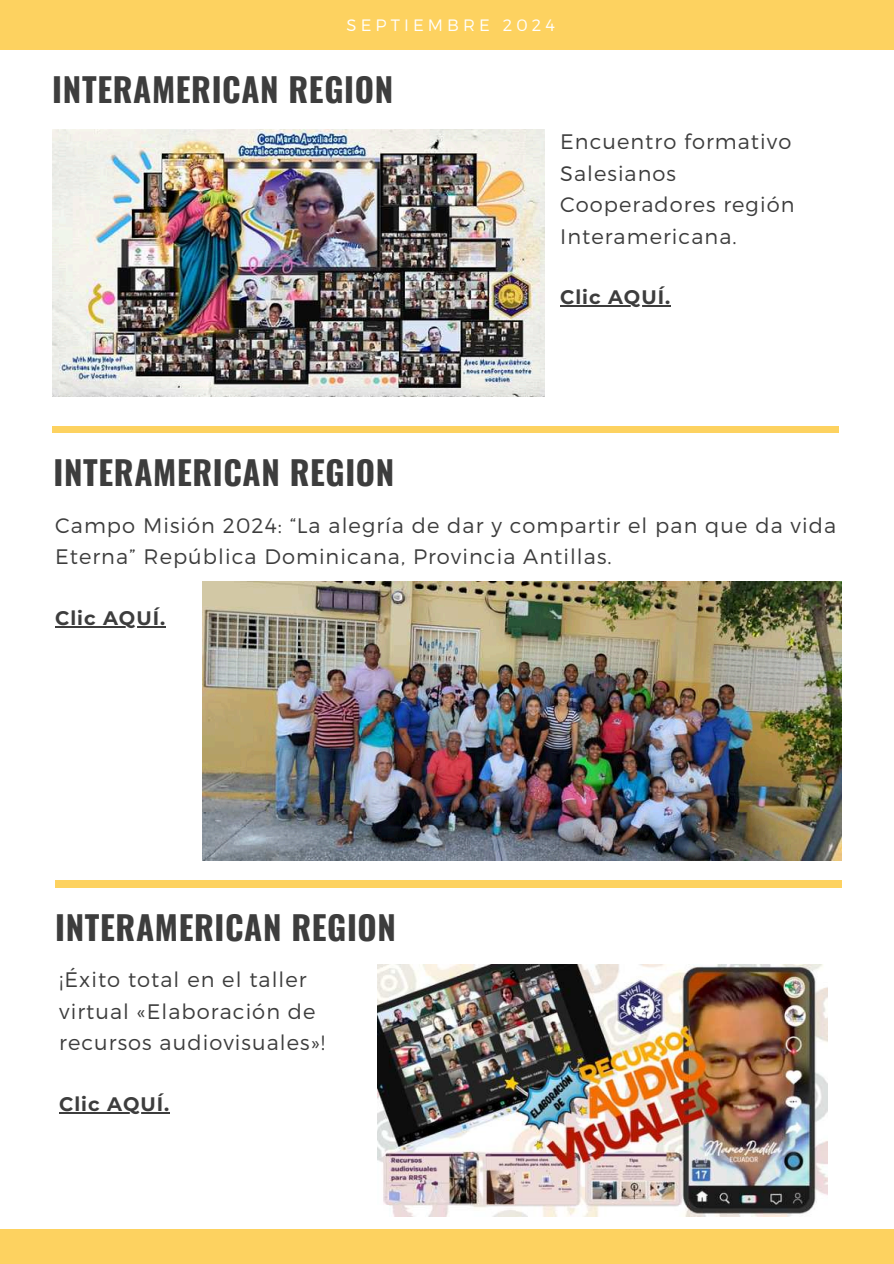
<style>
.page{position:relative;width:894px;height:1264px;background:#fff}
.page>*{position:absolute;margin:0;border:0;box-sizing:border-box;transform-origin:0 0}
.t1{font:700 33px "Oswald";letter-spacing:.02em;color:#3d3d3d}
.t2{font:300 21px/31.5px "Montserrat";letter-spacing:.05em;color:#3d3d3d}
.t3{font:700 19.5px "Montserrat";letter-spacing:.05em;color:#3d3d3d}
.t4{font:300 16.5px "Montserrat";letter-spacing:.25em;color:#fff}
</style>
<div class="page">
<div style="left:0;top:0;width:893px;height:50px;background:#fdd260"></div>
<div style="left:52px;top:426px;width:786px;height:7px;background:#fdd260"></div>
<div style="left:55px;top:880px;width:786px;height:7px;background:#fdd260"></div>
<img style="left:52px;top:129px;width:492px;height:268px">
<img style="left:202px;top:581px;width:639px;height:279px">
<img style="left:377px;top:964px;width:449px;height:252px">
<hr style="left:560px;top:305px;width:111px;height:1px;background:#3d3d3d">
<hr style="left:59px;top:1111px;width:111px;height:2px;background:#3d3d3d">
<hr style="left:55px;top:626px;width:111px;height:1px;background:#3d3d3d">
<div style="left:0;top:1229px;width:893px;height:34px;background:#fdd260"></div>
<p class="t4" style="left:346px;top:15px;width:210px">SEPTIEMBRE 2024</p>
<h1 class="t1" style="left:52px;top:72px;width:342px">INTERAMERICAN REGION</h1>
<p class="t2" style="left:560px;top:125px;width:236px">Encuentro formativo<br>Salesianos<br>Cooperadores región<br>Interamericana.</p>
<p class="t3" style="left:560px;top:283px;width:111px">Clic AQUÍ.</p>
<h1 class="t1" style="left:53px;top:456px;width:342px">INTERAMERICAN REGION</h1>
<p class="t2" style="left:55px;top:509px;width:782px">Campo Misión 2024: &lt;La alegría de dar y compartir el pan que da vida<br>Eterna= República Dominicana, Provincia Antillas.</p>
<p class="t3" style="left:55px;top:604px;width:111px">Clic AQUÍ.</p>
<h1 class="t1" style="left:55px;top:910px;width:342px">INTERAMERICAN REGION</h1>
<p class="t2" style="left:59px;top:963px;width:267px">¡Éxito total en el taller virtual «Elaboración de recursos audiovisuales»!</p>
<p class="t3" style="left:59px;top:1089px;width:111px">Clic AQUÍ.</p>
</div>
